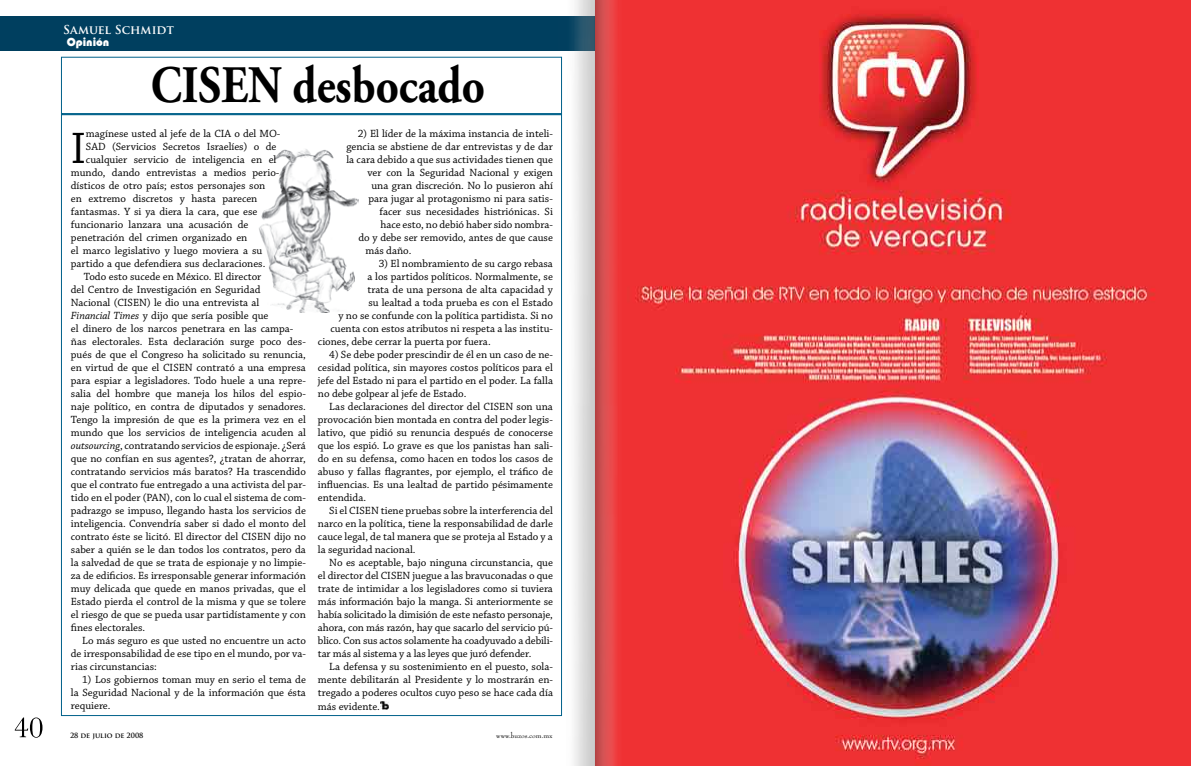
<style>
.page{position:relative;width:1191px;height:766px;background:#fff}
.page>*{position:absolute;margin:0;border:0;box-sizing:border-box;transform-origin:0 0}
.t1{font:700 52.5px "Adobe Garamond Pro";color:#000;scale:.86 1}
.t2{font:46.4px "Chaparral Pro";color:#000}
.t3{font:700 12px "Trajan Pro";color:#fff}
.t4{font:12px "Bauhaus 93";color:#fff}
.t5{font:11px/13px "Chaparral Pro";color:#000;text-align:justify}
.t6{font:8px "Bernhard Modern Std";color:#000}
.t7{font:700 7px "Trajan Pro";color:#000}
.s1{font-style:italic}
</style>
<div class="page">
<div style="left:0;top:16px;width:595px;height:35px;background:#003f5f"></div>
<img style="left:559px;top:0;width:632px;height:765px">
<svg style="left:15px;top:717px;width:27px;height:20px"></svg>
<img style="left:259px;top:149px;width:100px;height:163px">
<div style="left:62px;top:113px;width:500px;height:2px;background:#00618a;border:1px solid #00618a"></div>
<svg style="left:381px;top:701px;width:7px;height:8px"></svg>
<img style="left:595px;top:0;width:36px;height:765px">
<p class="t3" style="left:63px;top:23px;width:112px">SAMUEL SCHMIDT</p>
<p class="t4" style="left:67px;top:35px;width:44px">Opinión</p>
<h1 class="t1" style="left:151px;top:55px;width:390px">CISEN desbocado</h1>
<h2 class="t2" style="left:71px;top:122px;width:17px">I</h2>
<p class="t5" style="left:86px;top:127px;width:196px">magínese usted al jefe de la CIA o del MO-</p>
<p class="t5" style="left:86px;top:140px;width:192px">SAD (Servicios Secretos Israelíes) o de</p>
<p class="t5" style="left:86px;top:153px;width:192px">cualquier servicio de inteligencia en el</p>
<p class="t5" style="left:71px;top:166px;width:210px">mundo, dando entrevistas a medios perio-</p>
<p class="t5" style="left:71px;top:179px;width:196px">dísticos de otro país; estos personajes son</p>
<p class="t5" style="left:71px;top:192px;width:188px">en extremo discretos y hasta parecen</p>
<p class="t5" style="left:71px;top:205px;width:188px">fantasmas. Y si ya diera la cara, que ese</p>
<p class="t5" style="left:71px;top:218px;width:179px">funcionario lanzara una acusación de</p>
<p class="t5" style="left:71px;top:231px;width:178px">penetración del crimen organizado en</p>
<p class="t5" style="left:71px;top:244px;width:193px">el marco legislativo y luego moviera a su</p>
<p class="t5" style="left:71px;top:257px;width:196px">partido a que defendiera sus declaraciones.</p>
<p class="t5" style="left:84px;top:270px;width:179px">Todo esto sucede en México. El director</p>
<p class="t5" style="left:71px;top:283px;width:191px">del Centro de Investigación en Seguridad</p>
<p class="t5" style="left:71px;top:296px;width:190px">Nacional (CISEN) le dio una entrevista al</p>
<p class="t5" style="left:71px;top:309px;width:199px"><span class="s1">Financial Times</span> y dijo que sería posible que</p>
<p class="t5" style="left:71px;top:322px;width:224px">el dinero de los narcos penetrara en las campa-</p>
<p class="t5" style="left:71px;top:335px;width:236px">ñas electorales. Esta declaración surge poco des-</p>
<p class="t5" style="left:71px;top:348px;width:236px">pués de que el Congreso ha solicitado su renuncia,</p>
<p class="t5" style="left:71px;top:361px;width:236px">en virtud de que el CISEN contrató a una empresa</p>
<p class="t5" style="left:71px;top:374px;width:236px">para espiar a legisladores. Todo huele a una repre-</p>
<p class="t5" style="left:71px;top:387px;width:236px">salia del hombre que maneja los hilos del espio-</p>
<p class="t5" style="left:71px;top:400px;width:236px">naje político, en contra de diputados y senadores.</p>
<p class="t5" style="left:71px;top:413px;width:236px">Tengo la impresión de que es la primera vez en el</p>
<p class="t5" style="left:71px;top:426px;width:236px">mundo que los servicios de inteligencia acuden al</p>
<p class="t5" style="left:71px;top:439px;width:236px"><span class="s1">outsourcing</span>, contratando servicios de espionaje. ¿Será</p>
<p class="t5" style="left:71px;top:452px;width:236px">que no confían en sus agentes?, ¿tratan de ahorrar,</p>
<p class="t5" style="left:71px;top:465px;width:236px">contratando servicios más baratos? Ha trascendido</p>
<p class="t5" style="left:71px;top:478px;width:236px">que el contrato fue entregado a una activista del par-</p>
<p class="t5" style="left:71px;top:491px;width:236px">tido en el poder (PAN), con lo cual el sistema de com-</p>
<p class="t5" style="left:71px;top:504px;width:236px">padrazgo se impuso, llegando hasta los servicios de</p>
<p class="t5" style="left:71px;top:517px;width:236px">inteligencia. Convendría saber si dado el monto del</p>
<p class="t5" style="left:71px;top:530px;width:236px">contrato éste se licitó. El director del CISEN dijo no</p>
<p class="t5" style="left:71px;top:543px;width:236px">saber a quién se le dan todos los contratos, pero da</p>
<p class="t5" style="left:71px;top:556px;width:236px">la salvedad de que se trata de espionaje y no limpie-</p>
<p class="t5" style="left:71px;top:569px;width:236px">za de edificios. Es irresponsable generar información</p>
<p class="t5" style="left:71px;top:582px;width:236px">muy delicada que quede en manos privadas, que el</p>
<p class="t5" style="left:71px;top:595px;width:236px">Estado pierda el control de la misma y que se tolere</p>
<p class="t5" style="left:71px;top:608px;width:236px">el riesgo de que se pueda usar partidístamente y con</p>
<p class="t5" style="left:71px;top:621px;width:76px">fines electorales.</p>
<p class="t5" style="left:82px;top:634px;width:225px">Lo más seguro es que usted no encuentre un acto</p>
<p class="t5" style="left:71px;top:647px;width:236px">de irresponsabilidad de ese tipo en el mundo, por va-</p>
<p class="t5" style="left:71px;top:660px;width:87px">rias circunstancias:</p>
<p class="t5" style="left:71px;top:673px;width:236px;text-indent:11px">1) Los gobiernos toman muy en serio el tema de la Seguridad Nacional y de la información que ésta requiere.</p>
<p class="t5" style="left:358px;top:127px;width:197px">2) El líder de la máxima instancia de inteli-</p>
<p class="t5" style="left:346px;top:140px;width:208px">gencia se abstiene de dar entrevistas y de dar</p>
<p class="t5" style="left:346px;top:153px;width:208px">la cara debido a que sus actividades tienen que</p>
<p class="t5" style="left:367px;top:166px;width:187px">ver con la Seguridad Nacional y exigen</p>
<p class="t5" style="left:371px;top:179px;width:183px">una gran discreción. No lo pusieron ahí</p>
<p class="t5" style="left:368px;top:192px;width:186px">para jugar al protagonismo ni para satis-</p>
<p class="t5" style="left:379px;top:205px;width:175px">facer sus necesidades histriónicas. Si</p>
<p class="t5" style="left:380px;top:218px;width:174px">hace esto, no debió haber sido nombra-</p>
<p class="t5" style="left:358px;top:231px;width:196px">do y debe ser removido, antes de que cause</p>
<p class="t5" style="left:365px;top:244px;width:47px">más daño.</p>
<p class="t5" style="left:379px;top:257px;width:176px">3) El nombramiento de su cargo rebasa</p>
<p class="t5" style="left:367px;top:270px;width:187px">a los partidos políticos. Normalmente, se</p>
<p class="t5" style="left:367px;top:283px;width:187px">trata de una persona de alta capacidad y</p>
<p class="t5" style="left:368px;top:296px;width:186px">su lealtad a toda prueba es con el Estado</p>
<p class="t5" style="left:338px;top:309px;width:216px">y no se confunde con la política partidista. Si no</p>
<p class="t5" style="left:330px;top:322px;width:224px">cuenta con estos atributos ni respeta a las institu-</p>
<p class="t5" style="left:318px;top:335px;width:174px">ciones, debe cerrar la puerta por fuera.</p>
<p class="t5" style="left:318px;top:348px;width:236px;text-indent:11px">4) Se debe poder prescindir de él en un caso de ne&shy;cesidad política, sin mayores costos políticos para el jefe del Estado ni para el partido en el poder. La falla no debe golpear al jefe de Estado.</p>
<p class="t5" style="left:318px;top:400px;width:236px;text-indent:11px">Las declaraciones del director del CISEN son una provocación bien montada en contra del poder legis&shy;lativo, que pidió su renuncia después de conocerse que los espió. Lo grave es que los panistas han sali&shy;do en su defensa, como hacen en todos los casos de abuso y fallas flagrantes, por ejemplo, el tráfico de influencias. Es una lealtad de partido pésimamente entendida.</p>
<p class="t5" style="left:318px;top:504px;width:236px;text-indent:11px">Si el CISEN tiene pruebas sobre la interferencia del narco en la política, tiene la responsabilidad de darle cauce legal, de tal manera que se proteja al Estado y a la seguridad nacional.</p>
<p class="t5" style="left:318px;top:556px;width:236px;text-indent:11px">No es aceptable, bajo ninguna circunstancia, que el director del CISEN juegue a las bravuconadas o que trate de intimidar a los legisladores como si tuviera más información bajo la manga. Si anteriormente se había solicitado la dimisión de este nefasto personaje, ahora, con más razón, hay que sacarlo del servicio pú&shy;blico. Con sus actos solamente ha coadyuvado a debili&shy;tar más al sistema y a las leyes que juró defender.</p>
<p class="t5" style="left:318px;top:660px;width:236px;text-indent:11px">La defensa y su sostenimiento en el puesto, sola&shy;mente debilitarán al Presidente y lo mostrarán en&shy;tregado a poderes ocultos cuyo peso se hace cada día más evidente.</p>
<p class="t7" style="left:70px;top:730px;width:75px">28 DE JULIO DE 2008</p>
<p class="t6" style="left:496px;top:730px;width:58px">www.buzos.com.mx</p>
</div>
